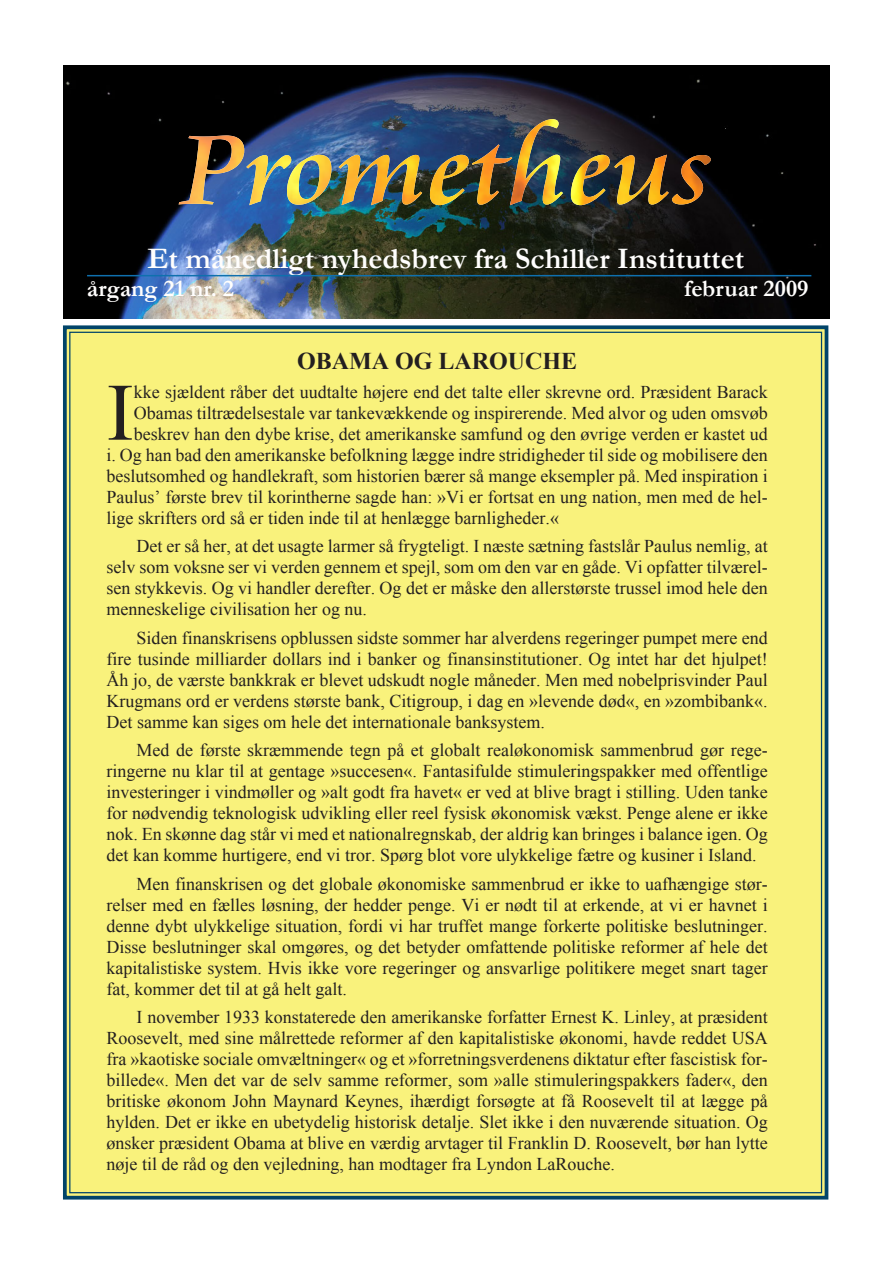
<style>
.page{position:relative;width:893px;height:1263px;background:#fff}
.page>*{position:absolute;margin:0;border:0;box-sizing:border-box;transform-origin:0 0}
.Leder_første_afsnit{font:81.45px "Times New Roman";color:#231f20}
.t1{font:700 30px "Garamond";color:#fffefd}
.t2{font:700 24px "Garamond";color:#fffefd}
.Leder_overskrift{font:700 24px "Times New Roman";color:#231f20}
.leder_tekst{font:18px/21px "Times New Roman";color:#231f20;text-align:justify}
.Leder_første_afsnit-2{font:18px "Times New Roman";color:#231f20}
</style>
<div class="page">
<img style="left:64px;top:65px;width:765px;height:254px">
<div style="left:63px;top:325px;width:766px;height:875px;background:#f9f27c"></div>
<img style="left:179px;top:119px;width:532px;height:86px">
<img style="left:179px;top:135px;width:290px;height:70px">
<hr style="left:87px;top:275px;width:724px;height:1px;background:#0f70ae">
<p class="t1" style="left:147px;top:238px;width:598px">Et månedligt nyhedsbrev fra Schiller Instituttet</p>
<p class="t2" style="left:87px;top:272px;width:149px">årgang 21 nr. 2</p>
<p class="t2" style="left:684px;top:272px;width:126px">februar 2009</p>
<p class="Leder_overskrift" style="left:297px;top:345px;width:282px">OBAMA OG LAROUCHE</p>
<p class="Leder_første_afsnit" style="left:107px;top:358px;width:29px">I</p>
<p class="Leder_første_afsnit-2" style="left:134px;top:380px;width:635px">kke sjældent råber det uudtalte højere end det talte eller skrevne ord. Præsident Barack</p>
<p class="Leder_første_afsnit-2" style="left:134px;top:401px;width:635px">Obamas tiltrædelsestale var tankevækkende og inspirerende. Med alvor og uden omsvøb</p>
<p class="Leder_første_afsnit-2" style="left:134px;top:422px;width:635px">beskrev han den dybe krise, det amerikanske samfund og den øvrige verden er kastet ud</p>
<p class="Leder_første_afsnit-2" style="left:107px;top:443px;width:663px">i. Og han bad den amerikanske befolkning lægge indre stridigheder til side og mobilisere den</p>
<p class="Leder_første_afsnit-2" style="left:107px;top:464px;width:663px">beslutsomhed og handlekraft, som historien bærer så mange eksempler på. Med inspiration i</p>
<p class="Leder_første_afsnit-2" style="left:107px;top:485px;width:663px">Paulus’ første brev til korintherne sagde han: »Vi er fortsat en ung nation, men med de hel-</p>
<p class="Leder_første_afsnit-2" style="left:107px;top:506px;width:454px">lige skrifters ord så er tiden inde til at henlægge barnligheder.«</p>
<p class="leder_tekst" style="left:107px;top:535px;width:663px;text-indent:30px">Det er så her, at det usagte larmer så frygteligt. I næste sætning fastslår Paulus nemlig, at selv som voksne ser vi verden gennem et spejl, som om den var en gåde. Vi opfatter tilværel&shy;sen stykkevis. Og vi handler derefter. Og det er måske den allerstørste trussel imod hele den menneskelige civilisation her og nu.</p>
<p class="leder_tekst" style="left:107px;top:627px;width:663px;text-indent:30px">Siden finanskrisens opblussen sidste sommer har alverdens regeringer pumpet mere end fire tusinde milliarder dollars ind i banker og finansinstitutioner. Og intet har det hjulpet!<br>Åh jo, de værste bankkrak er blevet udskudt nogle måneder. Men med nobelprisvinder Paul Krugmans ord er verdens største bank, Citigroup, i dag en »levende død«, en »zombibank«.<br>Det samme kan siges om hele det internationale banksystem.</p>
<p class="leder_tekst" style="left:107px;top:739px;width:663px;text-indent:30px">Med de første skræmmende tegn på et globalt realøkonomisk sammenbrud gør rege&shy;ringerne nu klar til at gentage »succesen«. Fantasifulde stimuleringspakker med offentlige investeringer i vindmøller og »alt godt fra havet« er ved at blive bragt i stilling. Uden tanke for nødvendig teknologisk udvikling eller reel fysisk økonomisk vækst. Penge alene er ikke nok. En skønne dag står vi med et nationalregnskab, der aldrig kan bringes i balance igen. Og det kan komme hurtigere, end vi tror. Spørg blot vore ulykkelige fætre og kusiner i Island.</p>
<p class="leder_tekst" style="left:107px;top:873px;width:663px;text-indent:30px">Men finanskrisen og det globale økonomiske sammenbrud er ikke to uafhængige stør&shy;relser med en fælles løsning, der hedder penge. Vi er nødt til at erkende, at vi er havnet i denne dybt ulykkelige situation, fordi vi har truffet mange forkerte politiske beslutninger.<br>Disse beslutninger skal omgøres, og det betyder omfattende politiske reformer af hele det kapitalistiske system. Hvis ikke vore regeringer og ansvarlige politikere meget snart tager fat, kommer det til at gå helt galt.</p>
<p class="leder_tekst" style="left:107px;top:1006px;width:663px;text-indent:30px">I november 1933 konstaterede den amerikanske forfatter Ernest K. Linley, at præsident Roosevelt, med sine målrettede reformer af den kapitalistiske økonomi, havde reddet USA fra »kaotiske sociale omvæltninger« og et »forretningsverdenens diktatur efter fascistisk for&shy;billede«. Men det var de selv samme reformer, som »alle stimuleringspakkers fader«, den britiske økonom John Maynard Keynes, ihærdigt forsøgte at få Roosevelt til at lægge på hylden. Det er ikke en ubetydelig historisk detalje. Slet ikke i den nuværende situation. Og ønsker præsident Obama at blive en værdig arvtager til Franklin D. Roosevelt, bør han lytte nøje til de råd og den vejledning, han modtager fra Lyndon LaRouche.</p>
</div>
